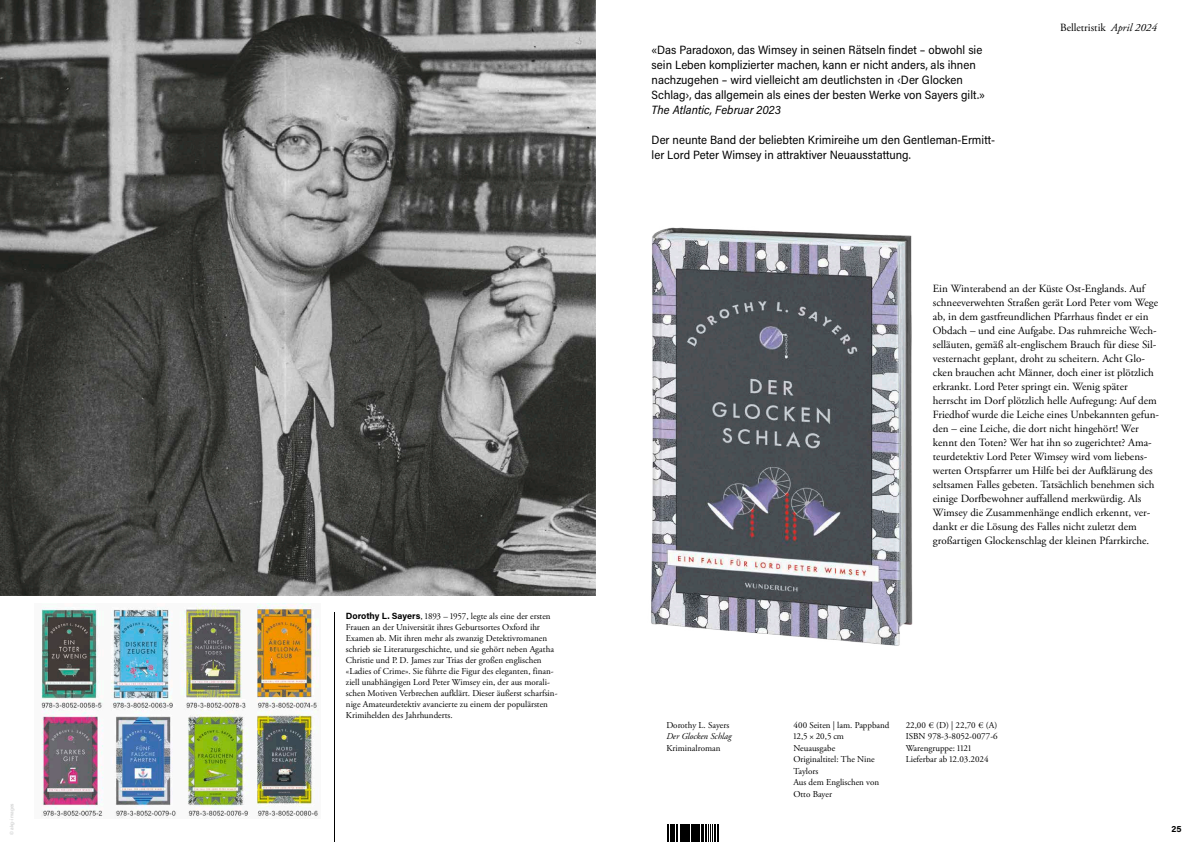
<style>
.page{position:relative;width:1191px;height:842px;background:#fff}
.page>*{position:absolute;margin:0;border:0;box-sizing:border-box;transform-origin:0 0}
.t1{font:12px/15px "Acumin Pro Semi Cond";color:#000}
.t2{font:italic 12px "Acumin Pro Semi Cond";color:#000}
.t3{font:11px/14px "Adobe Garamond Pro";color:#000}
.t4{font:9px/11px "Adobe Garamond Pro";color:#000}
.t5{font:italic 9px "Adobe Garamond Pro";color:#000}
.t6{font:700 9px "Acumin Pro";color:#000}
.t7{font:5px "Acumin Pro";letter-spacing:.02em;color:#c5c6c6}
.s1{font-family:"Acumin Pro";font-weight:700}
.s2{font-style:italic}
</style>
<div class="page">
<img style="left:0;top:0;width:595px;height:595px">
<hr style="left:334px;top:612px;width:1px;height:230px;background:#000">
<img style="left:41px;top:603px;width:278px;height:215px">
<img style="left:651px;top:227px;width:262px;height:419px">
<svg style="left:667px;top:824px;width:52px;height:1px"></svg>
<svg style="left:667px;top:825px;width:52px;height:17px"></svg>
<p class="t7" style="left:8px;top:835px;width:34px;rotate:-90deg">© akg-images</p>
<p class="t4" style="left:346px;top:611px;width:213px"><span class="s1">Dorothy L. Sayers</span>, 1893 – 1957, legte als eine der ersten Frauen an der Universität ihres Geburtsortes Oxford ihr Examen ab. Mit ihren mehr als zwanzig Detektivromanen schrieb sie Literaturgeschichte, und sie gehört neben Agatha Christie und P. D. James zur Trias der großen englischen «Ladies of Crime». Sie führte die Figur des eleganten, finan&shy;ziell unabhängigen Lord Peter Wimsey ein, der aus morali&shy;schen Motiven Verbrechen aufklärt. Dieser äußerst scharfsin&shy;nige Amateurdetektiv avancierte zu einem der populärsten Krimihelden des Jahrhunderts.</p>
<p class="t1" style="left:651px;top:41px;width:335px">«Das Paradoxon, das Wimsey in seinen Rätseln findet – obwohl sie sein Leben komplizierter machen, kann er nicht anders, als ihnen nachzugehen – wird vielleicht am deutlichsten in ‹Der Glocken Schlag›, das allgemein als eines der besten Werke von Sayers gilt.»</p>
<p class="t2" style="left:651px;top:101px;width:131px">The Atlantic, Februar 2023</p>
<p class="t1" style="left:651px;top:131px;width:345px">Der neunte Band der beliebten Krimireihe um den Gentleman-Ermitt&shy;ler Lord Peter Wimsey in attraktiver Neuausstattung.</p>
<p class="t3" style="left:1060px;top:21px;width:98px">Belletristik <span class="s2">April 2024</span></p>
<p class="t3" style="left:933px;top:281px;width:227px">Ein Winterabend an der Küste Ost-Englands. Auf schneeverwehten Straßen gerät Lord Peter vom Wege ab, in dem gastfreundlichen Pfarrhaus findet er ein Obdach – und eine Aufgabe. Das ruhmreiche Wech&shy;selläuten, gemäß alt-englischem Brauch für diese Sil&shy;vesternacht geplant, droht zu scheitern. Acht Glo&shy;cken brauchen acht Männer, doch einer ist plötzlich erkrankt. Lord Peter springt ein. Wenig später herrscht im Dorf plötzlich helle Aufregung: Auf dem Friedhof wurde die Leiche eines Unbekannten gefun&shy;den – eine Leiche, die dort nicht hingehört! Wer kennt den Toten? Wer hat ihn so zugerichtet? Ama&shy;teurdetektiv Lord Peter Wimsey wird vom liebens&shy;werten Ortspfarrer um Hilfe bei der Aufklärung des seltsamen Falles gebeten. Tatsächlich benehmen sich einige Dorfbewohner auffallend merkwürdig. Als Wimsey die Zusammenhänge endlich erkennt, ver&shy;dankt er die Lösung des Falles nicht zuletzt dem großartigen Glockenschlag der kleinen Pfarrkirche.</p>
<p class="t4" style="left:666px;top:719px;width:64px">Dorothy L. Sayers</p>
<p class="t5" style="left:666px;top:731px;width:67px">Der Glocken Schlag</p>
<p class="t4" style="left:666px;top:742px;width:56px">Kriminalroman</p>
<p class="t4" style="left:793px;top:719px;width:98px;line-height:11.5px">400 Seiten | lam. Pappband<br>12,5 × 20,5 cm<br>Neuausgabe<br>Originaltitel: The Nine<br>Taylors<br>Aus dem Englischen von<br>Otto Bayer</p>
<p class="t4" style="left:905px;top:719px;width:94px;line-height:11.5px">22,00 € (D) | 22,70 € (A)<br>ISBN 978-3-8052-0077-6<br>Warengruppe: 1121<br>Lieferbar ab 12.03.2024</p>
<p class="t6" style="left:1171px;top:822px;width:12px">25</p>
</div>
